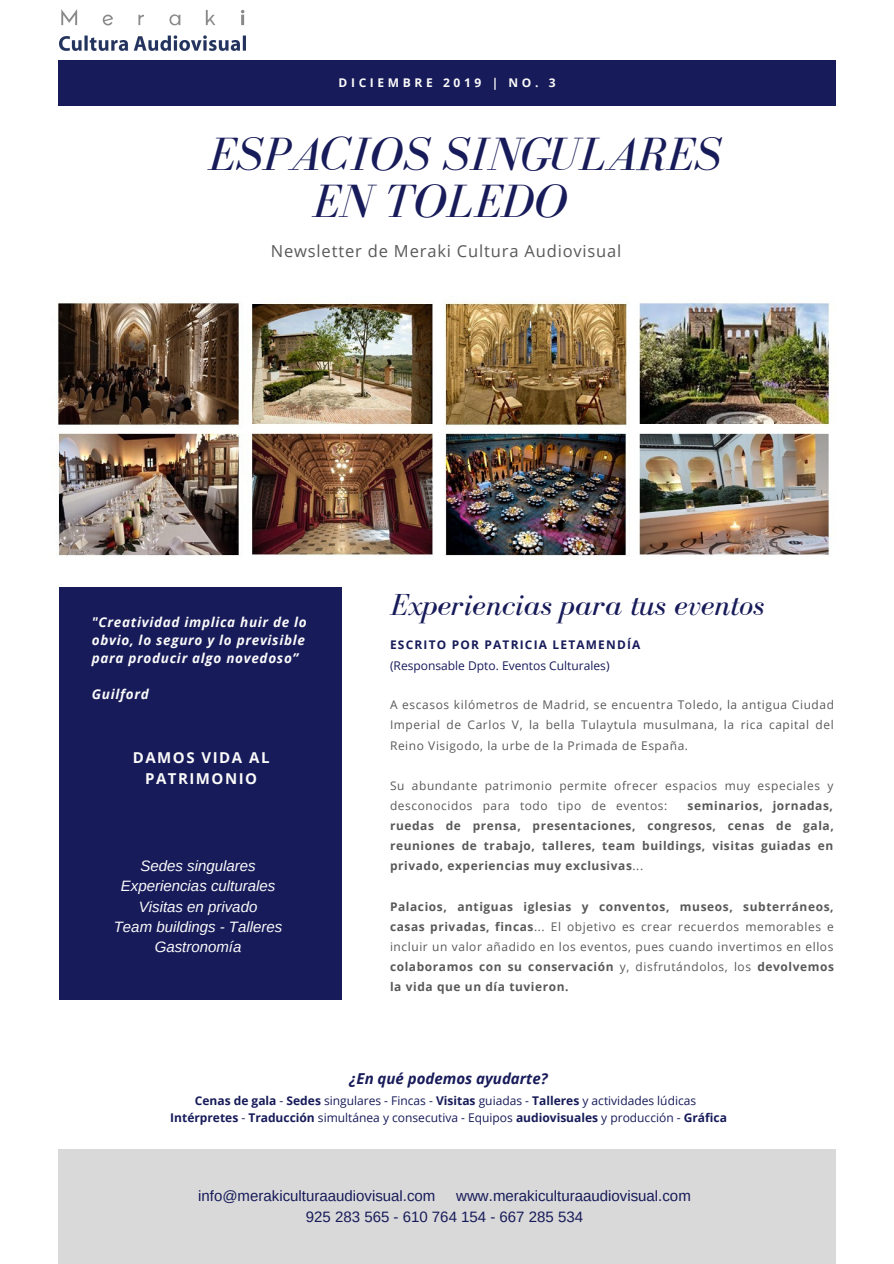
<style>
.page{position:relative;width:894px;height:1264px;background:#fff}
.page>*{position:absolute;margin:0;border:0;box-sizing:border-box;transform-origin:0 0}
.t1{font:italic 48px/47.2px "Bodoni FLF";color:#171b59}
.t2{font:italic 31.35px "Bodoni FLF";color:#171b59}
.t3{font:16.5px "Open Sans";letter-spacing:.05em;color:#595959}
.t4{font:15px/20.2px "Arimo";color:#171b59}
.t5{font:italic 15px/20.2px "Arimo";color:#fafafa;text-align:center}
.t6{font:italic 700 15px "Open Sans";color:#171b59}
.t7{font:700 15px/21.5px "Open Sans";letter-spacing:.1em;color:#fafafa;text-align:center}
.t8{font:italic 700 13.5px/18px "Open Sans";letter-spacing:.05em;color:#fafafa}
.t9{font:12px/17.4px "Open Sans";color:#171b59;text-align:center}
.t10{font:700 12px "Open Sans";letter-spacing:.3em;color:#fafafa}
.t11{font:700 11.85px/20.1px "Open Sans";letter-spacing:.05em;color:#595959;text-align:justify}
.t12{font:11.85px/20.1px "Open Sans";letter-spacing:.05em;color:#595959;text-align:justify}
.t13{font:700 11.85px "Open Sans";letter-spacing:.1em;color:#171b59}
.s1{font-weight:400}
.s2{font-weight:700}
</style>
<div class="page">
<div style="left:59px;top:60px;width:776px;height:45px;background:#171b59"></div>
<div style="left:60px;top:587px;width:282px;height:412px;background:#171b59"></div>
<img style="left:60px;top:10px;width:185px;height:40px">
<div style="left:59px;top:1149px;width:776px;height:114px;background:#d9d9d9"></div>
<img style="left:56px;top:296px;width:774px;height:261px">
<p class="t10" style="left:338px;top:74px;width:218px">DICIEMBRE 2019 | NO. 3</p>
<h1 class="t1" style="left:312px;top:130px;width:410px;text-indent:-104px">ESPACIOS SINGULARES<br>EN TOLEDO</h1>
<h3 class="t3" style="left:271px;top:239px;width:352px">Newsletter de Meraki Cultura Audiovisual</h3>
<p class="t8" style="left:92px;top:612px;width:216px">"Creatividad implica huir de lo obvio, lo seguro y lo previsible para producir algo novedoso”</p>
<p class="t8" style="left:92px;top:684px;width:58px">Guilford</p>
<p class="t7" style="left:133px;top:746px;width:138px">DAMOS VIDA AL<br>PATRIMONIO</p>
<p class="t5" style="left:114px;top:855px;width:170px">Sedes singulares<br>Experiencias culturales<br>Visitas en privado<br>Team buildings - Talleres<br>Gastronomía</p>
<h2 class="t2" style="left:390px;top:588px;width:375px">Experiencias para tus eventos</h2>
<p class="t13" style="left:390px;top:636px;width:252px">ESCRITO POR PATRICIA LETAMENDÍA</p>
<p class="t9" style="left:390px;top:656px;width:221px">(Responsable Dpto. Eventos Culturales)</p>
<p class="t12" style="left:390px;top:694px;width:445px">A escasos kilómetros de Madrid, se encuentra Toledo, la antigua Ciudad Imperial de Carlos V, la bella Tulaytula musulmana, la rica capital del Reino Visigodo, la urbe de la Primada de España.</p>
<p class="t12" style="left:390px;top:775px;width:445px">Su abundante patrimonio permite ofrecer espacios muy especiales y desconocidos para todo tipo de eventos:</p>
<p class="t11" style="left:390px;top:795px;width:445px;text-indent:297px">seminarios, jornadas, ruedas de prensa, presentaciones, congresos, cenas de gala, reuniones de trabajo, talleres, team buildings, visitas guiadas en privado, experiencias muy exclusivas<span class="s1">...</span></p>
<p class="t11" style="left:390px;top:896px;width:445px">Palacios, antiguas iglesias y conventos, museos, subterráneos, casas privadas, fincas<span class="s1">... El objetivo es crear recuerdos memorables e incluir un valor añadido en los eventos, pues cuando invertimos en ellos </span>colaboramos con su conservación <span class="s1">y, disfrutándolos, los</span> devolvemos la vida que un día tuvieron.</p>
<p class="t6" style="left:349px;top:1068px;width:199px">¿En qué podemos ayudarte?</p>
<p class="t9" style="left:170px;top:1091px;width:558px"><span class="s2">Cenas de gala</span> - <span class="s2">Sedes</span> singulares - Fincas - <span class="s2">Visitas</span> guiadas - <span class="s2">Talleres</span> y actividades lúdicas<br><span class="s2">Intérpretes</span> - <span class="s2">Traducción</span> simultánea y consecutiva - Equipos <span class="s2">audiovisuales</span> y producción - <span class="s2">Gráfica</span></p>
<p class="t4" style="left:198px;top:1185px;width:239px">info@merakiculturaaudiovisual.com</p>
<p class="t4" style="left:306px;top:1185px;width:386px;text-indent:150px">www.merakiculturaaudiovisual.com<br>925 283 565 - 610 764 154 - 667 285 534</p>
</div>
